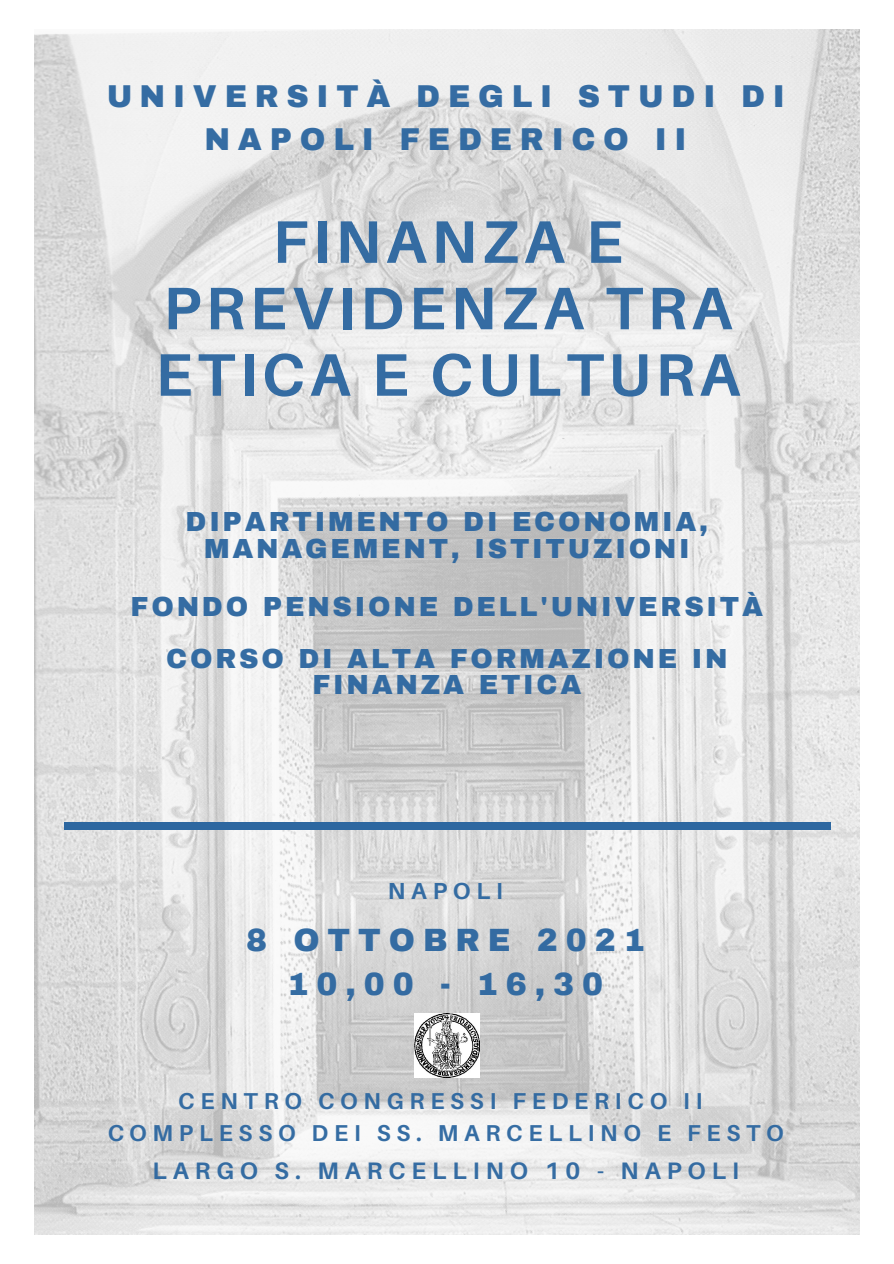
<style>
.page{position:relative;width:894px;height:1264px;background:#fff}
.page>*{position:absolute;margin:0;border:0;box-sizing:border-box;transform-origin:0 0}
.t1{font:700 60px/66.4px "Aileron";letter-spacing:.08em;color:#2d67a0;text-align:center}
.t2{font:900 31.5px/44px "Archivo";letter-spacing:.25em;color:#2d67a0;text-align:center}
.t3{font:900 30.9px/42.8px "Archivo";letter-spacing:.25em;color:#2d67a0;text-align:center}
.t4{font:900 27px/26.2px "Archivo";letter-spacing:.1em;color:#2d67a0;text-align:center}
.t5{font:700 23.85px "Aileron";letter-spacing:.25em;color:#2d67a0}
.t6{font:700 23.25px "Aileron";letter-spacing:.25em;color:#2d67a0}
.t7{font:700 22.95px/31.5px "Aileron";letter-spacing:.25em;color:#2d67a0;text-align:center}
</style>
<div class="page">
<img style="left:35px;top:30px;width:824px;height:1204px">
<div style="left:64px;top:823px;width:766px;height:6px;background:#2d67a0"></div>
<img style="left:414px;top:1013px;width:65px;height:64px">
<p class="t3" style="left:106px;top:76px;width:680px">UNIVERSITÀ DEGLI STUDI DI<br>NAPOLI FEDERICO II</p>
<h1 class="t1" style="left:155px;top:207px;width:586px">FINANZA E<br>PREVIDENZA TRA<br>ETICA E CULTURA</h1>
<p class="t4" style="left:185px;top:509px;width:524px">DIPARTIMENTO DI ECONOMIA,<br>MANAGEMENT, ISTITUZIONI</p>
<p class="t4" style="left:131px;top:580px;width:634px;line-height:52.5px">FONDO PENSIONE DELL'UNIVERSITÀ<br>CORSO DI ALTA FORMAZIONE IN</p>
<p class="t4" style="left:312px;top:672px;width:270px">FINANZA ETICA</p>
<p class="t6" style="left:387px;top:876px;width:117px">NAPOLI</p>
<p class="t2" style="left:246px;top:918px;width:400px">8 OTTOBRE 2021<br>10,00 - 16,30</p>
<p class="t7" style="left:107px;top:1084px;width:678px">CENTRO CONGRESSI FEDERICO II<br>COMPLESSO DEI SS. MARCELLINO E FESTO</p>
<p class="t5" style="left:152px;top:1156px;width:588px">LARGO S. MARCELLINO 10 - NAPOLI</p>
</div>
